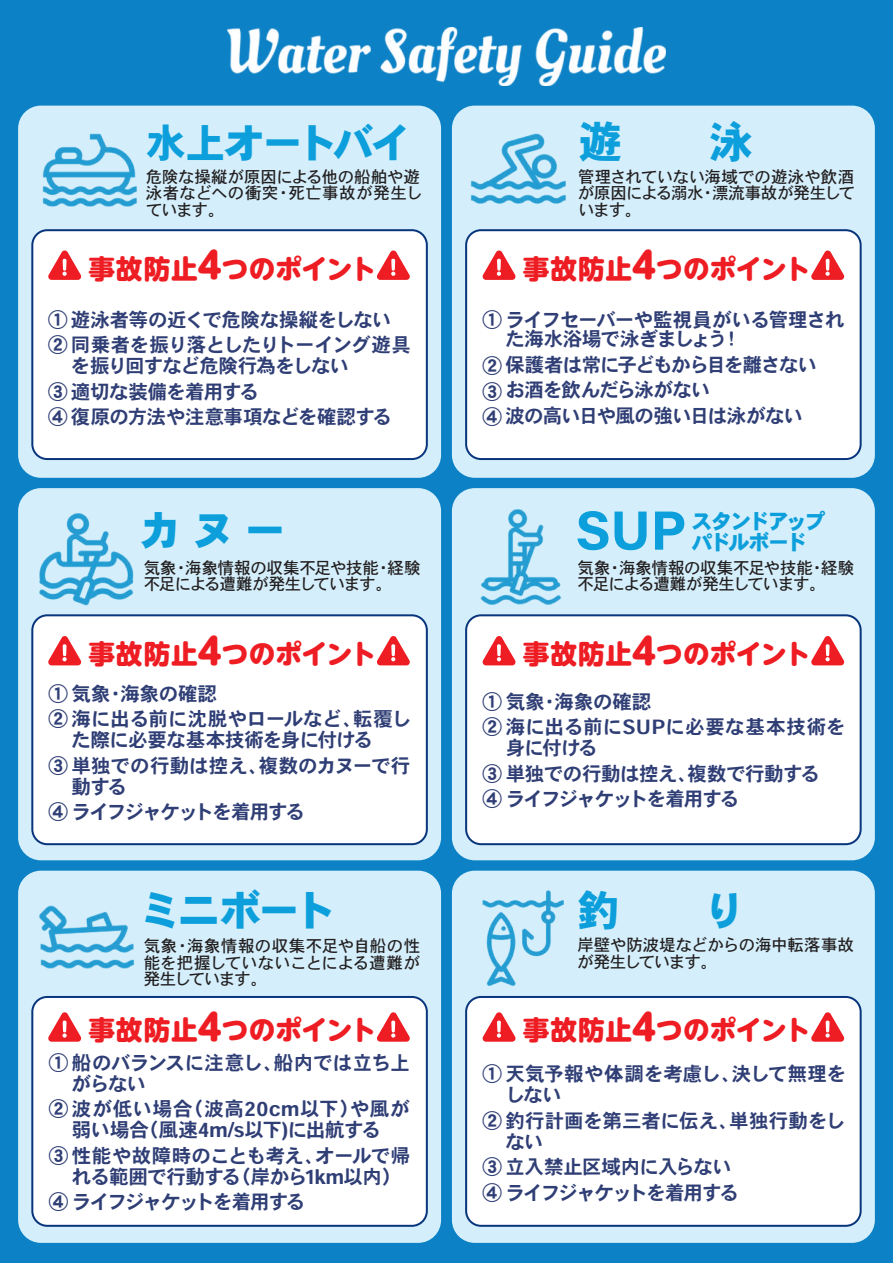
<style>
.page{position:relative;width:893px;height:1263px;background:#0c81c5}
.page>*{position:absolute;margin:0;border:0;box-sizing:border-box;transform-origin:0 0}
.t1{font:700 55.35px "Acumin Pro";color:#0d9fdb}
.t2{font:43.5px "Heisei Kaku Go Std W9";color:#0d9fdb}
.t3{font:42px "Heisei Kaku Go Std W9";letter-spacing:-.045em;color:#0d9fdb}
.t4{font:40.5px "Heisei Kaku Go Std W9";letter-spacing:-.05em;color:#0d9fdb}
.t5{font:800 26.55px "UD Shin M Go Pro";letter-spacing:.01em;color:#ee1d23}
.t6{font:21px/21px "Heisei Kaku Go Std W9";letter-spacing:-.11em;color:#0d9fdb}
.t7{font:19.5px/25.5px "Heisei Kaku Go Std W7";letter-spacing:-.03em;color:#2f3e75}
.t8{font:19.5px/25.5px "Heisei Kaku Go Std W7";letter-spacing:-.055em;color:#2f3e75}
.t9{font:19.5px/21px "Heisei Kaku Go Std W7";color:#2f3e75}
.t10{font:19.5px/21px "Heisei Kaku Go Std W7";letter-spacing:.01em;color:#2f3e75;text-align:center}
.t11{font:19.5px/25.5px "Heisei Kaku Go Std W7";letter-spacing:-.07em;color:#2f3e75}
.t12{font:19.5px/25.5px "Heisei Kaku Go Std W7";letter-spacing:-.005em;color:#2f3e75}
.t13{font:19.5px/25.5px "Heisei Kaku Go Std W7";letter-spacing:.005em;color:#2f3e75}
.t14{font:19.5px/25.5px "Heisei Kaku Go Std W7";letter-spacing:-.06em;color:#2f3e75}
.t15{font:16.5px/16.5px "Heisei Kaku Go Std W5";letter-spacing:-.02em;color:#231f20}
.s1{font-size:36px}
</style>
<div class="page">
<img style="left:228px;top:28px;width:437px;height:57px">
<div style="left:18px;top:106px;width:423px;height:372px;background:#d4effb;border-radius:23px"></div>
<div style="left:18px;top:488px;width:423px;height:372px;background:#d4effb;border-radius:23px"></div>
<div style="left:32px;top:230px;width:395px;height:229px;background:#fff;border-radius:15px"></div>
<div style="left:31px;top:229px;width:397px;height:231px;border:2px solid #08357c;border-radius:15px"></div>
<div style="left:18px;top:871px;width:423px;height:372px;background:#d4effb;border-radius:23px"></div>
<div style="left:452px;top:106px;width:423px;height:372px;background:#d4effb;border-radius:23px"></div>
<div style="left:452px;top:488px;width:423px;height:372px;background:#d4effb;border-radius:23px"></div>
<div style="left:452px;top:871px;width:423px;height:372px;background:#d4effb;border-radius:23px"></div>
<img style="left:482px;top:890px;width:82px;height:96px">
<img style="left:39px;top:905px;width:96px;height:64px">
<img style="left:42px;top:133px;width:95px;height:74px">
<img style="left:480px;top:509px;width:82px;height:96px">
<img style="left:39px;top:513px;width:95px;height:93px">
<img style="left:470px;top:133px;width:96px;height:71px">
<div style="left:32px;top:615px;width:395px;height:229px;background:#fff;border-radius:15px"></div>
<div style="left:31px;top:614px;width:397px;height:231px;border:2px solid #08357c;border-radius:15px"></div>
<div style="left:32px;top:997px;width:395px;height:229px;background:#fff;border-radius:15px"></div>
<div style="left:31px;top:996px;width:397px;height:231px;border:2px solid #08357c;border-radius:15px"></div>
<div style="left:466px;top:997px;width:395px;height:229px;background:#fff;border-radius:15px"></div>
<div style="left:465px;top:996px;width:397px;height:231px;border:2px solid #08357c;border-radius:15px"></div>
<div style="left:466px;top:615px;width:395px;height:229px;background:#fff;border-radius:15px"></div>
<div style="left:465px;top:614px;width:397px;height:231px;border:2px solid #08357c;border-radius:15px"></div>
<div style="left:466px;top:230px;width:395px;height:229px;background:#fff;border-radius:15px"></div>
<div style="left:465px;top:229px;width:397px;height:231px;border:2px solid #08357c;border-radius:15px"></div>
<svg style="left:48px;top:250px;width:34px;height:30px"></svg>
<svg style="left:377px;top:250px;width:33px;height:30px"></svg>
<svg style="left:482px;top:250px;width:34px;height:30px"></svg>
<svg style="left:811px;top:250px;width:34px;height:30px"></svg>
<svg style="left:48px;top:636px;width:34px;height:29px"></svg>
<svg style="left:377px;top:636px;width:33px;height:29px"></svg>
<svg style="left:482px;top:636px;width:34px;height:29px"></svg>
<svg style="left:811px;top:636px;width:34px;height:29px"></svg>
<svg style="left:48px;top:1012px;width:34px;height:30px"></svg>
<svg style="left:377px;top:1012px;width:33px;height:30px"></svg>
<svg style="left:482px;top:1012px;width:34px;height:30px"></svg>
<svg style="left:811px;top:1012px;width:34px;height:30px"></svg>
<h3 class="t4" style="left:146px;top:118px;width:268px">水上オートバイ</h3>
<h2 class="t2" style="left:579px;top:115px;width:175px">遊　　泳</h2>
<p class="t15" style="left:146px;top:168px;width:278px">危険な操縦が原因による他の船舶や遊泳者などへの衝突・死亡事故が発生しています。</p>
<p class="t15" style="left:578px;top:168px;width:278px;text-align:justify">管理されていない海域での遊泳や飲酒が原因による溺水・漂流事故が発生しています。</p>
<h3 class="t5" style="left:88px;top:247px;width:290px">事故防止<span class="s1">4</span>つのポイント</h3>
<h3 class="t5" style="left:523px;top:247px;width:290px">事故防止<span class="s1">4</span>つのポイント</h3>
<p class="t7" style="left:48px;top:307px;width:364px">① 遊泳者等の近くで危険な操縦をしない<br>② 同乗者を振り落としたりトーイング遊具</p>
<p class="t7" style="left:48px;top:354px;width:345px;text-indent:23px">を振り回すなど危険行為をしない<br>③ 適切な装備を着用する<br>④ 復原の方法や注意事項などを確認する</p>
<p class="t7" style="left:505px;top:310px;width:341px;line-height:19.5px;text-indent:-23px">① ライフセーバーや監視員がいる管理された海水浴場で泳ぎましょう！</p>
<p class="t8" style="left:483px;top:352px;width:336px">② 保護者は常に子どもから目を離さない<br>③ お酒を飲んだら泳がない<br>④ 波の高い日や風の強い日は泳がない</p>
<p class="t6" style="left:691px;top:511px;width:136px">スタンドアップパドルボード</p>
<h3 class="t3" style="left:139px;top:504px;width:148px">カヌー</h3>
<h1 class="t1" style="left:576px;top:491px;width:112px">SUP</h1>
<p class="t15" style="left:144px;top:560px;width:278px">気象・海象情報の収集不足や技能・経験不足による遭難が発生しています。</p>
<p class="t15" style="left:578px;top:560px;width:278px">気象・海象情報の収集不足や技能・経験不足による遭難が発生しています。</p>
<h3 class="t5" style="left:88px;top:632px;width:290px">事故防止<span class="s1">4</span>つのポイント</h3>
<h3 class="t5" style="left:523px;top:632px;width:290px">事故防止<span class="s1">4</span>つのポイント</h3>
<p class="t12" style="left:48px;top:681px;width:364px">① 気象・海象の確認<br>② 海に出る前に沈脱やロールなど、転覆し</p>
<p class="t7" style="left:48px;top:728px;width:363px;text-indent:23px">た際に必要な基本技術を身に付ける<br>③ 単独での行動は控え、複数のカヌーで行</p>
<p class="t11" style="left:48px;top:774px;width:258px;text-indent:23px">動する<br>④ ライフジャケットを着用する</p>
<h3 class="t3" style="left:139px;top:884px;width:198px">ミニボート</h3>
<p class="t15" style="left:144px;top:938px;width:278px;text-align:justify">気象・海象情報の収集不足や自船の性能を把握していないことによる遭難が発生しています。</p>
<p class="t13" style="left:483px;top:689px;width:364px">① 気象・海象の確認<br>② 海に出る前にSUPに必要な基本技術を</p>
<p class="t7" style="left:483px;top:736px;width:339px;text-indent:23px">身に付ける<br>③ 単独での行動は控え、複数で行動する<br>④ ライフジャケットを着用する</p>
<h3 class="t3" style="left:578px;top:884px;width:169px">釣　　り</h3>
<p class="t15" style="left:578px;top:937px;width:278px">岸壁や防波堤などからの海中転落事故が発生しています。</p>
<h3 class="t5" style="left:88px;top:1008px;width:290px">事故防止<span class="s1">4</span>つのポイント</h3>
<h3 class="t5" style="left:523px;top:1008px;width:290px">事故防止<span class="s1">4</span>つのポイント</h3>
<p class="t7" style="left:72px;top:1052px;width:339px;line-height:21px;text-indent:-23px">① 船のバランスに注意し、船内では立ち上がらない</p>
<p class="t10" style="left:49px;top:1099px;width:363px">②波が低い場合（波高20cm以下）や風が弱い場合（風速4m/s以下)に出航する</p>
<p class="t7" style="left:72px;top:1145px;width:340px;line-height:21px;text-indent:-23px">③ 性能や故障時のことも考え、オールで帰れる範囲で行動する（岸から1km以内）</p>
<p class="t11" style="left:49px;top:1190px;width:258px">④ ライフジャケットを着用する</p>
<p class="t9" style="left:505px;top:1064px;width:343px;text-indent:-23px">① 天気予報や体調を考慮し、決して無理をしない</p>
<p class="t9" style="left:505px;top:1111px;width:342px;text-indent:-23px">② 釣行計画を第三者に伝え、単独行動をしない</p>
<p class="t14" style="left:483px;top:1155px;width:258px">③ 立入禁止区域内に入らない<br>④ ライフジャケットを着用する</p>
</div>
